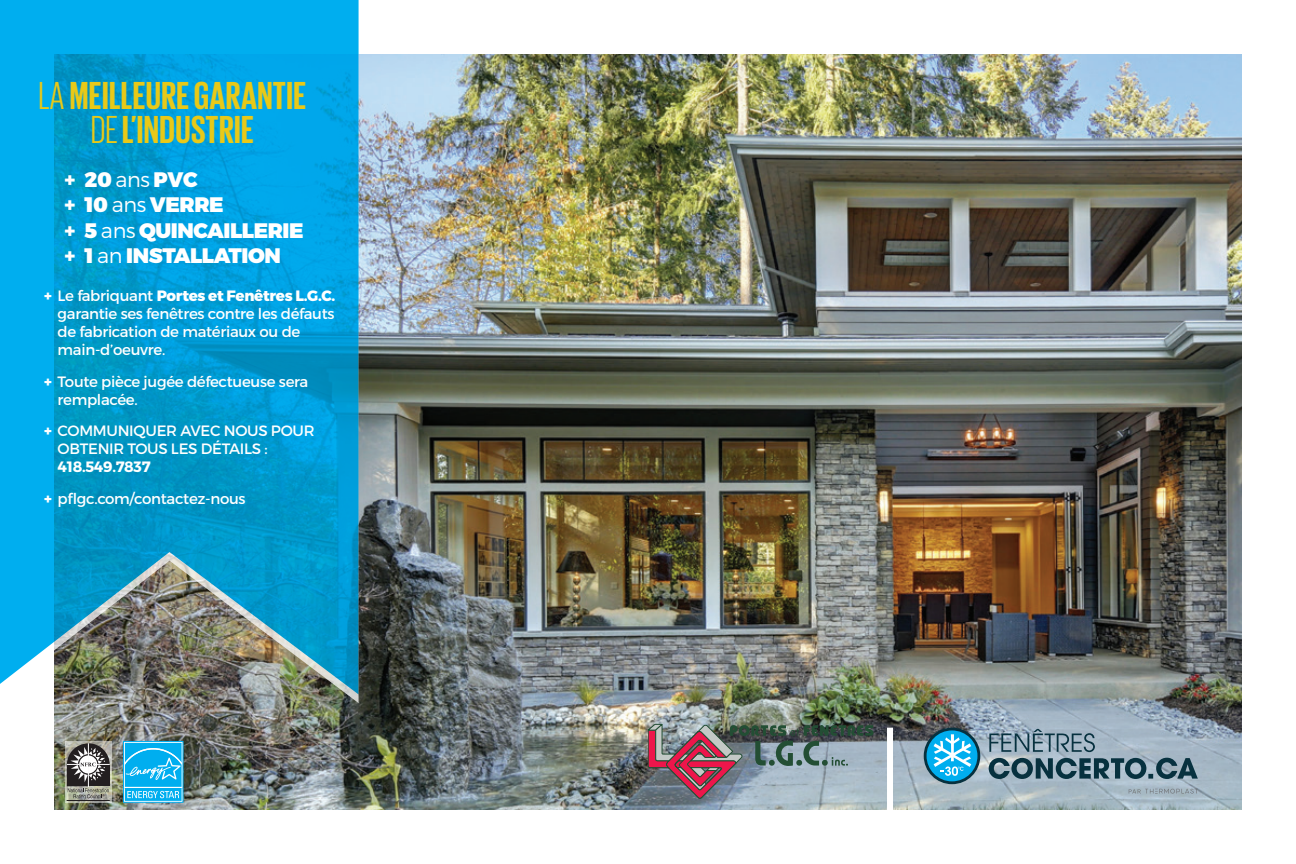
<style>
.page{position:relative;width:1296px;height:864px;background:#fff}
.page>*{position:absolute;margin:0;border:0;box-sizing:border-box;transform-origin:0 0}
.t1{font:700 39.9px/34.2px "Giorgio Sans";letter-spacing:.01em;color:#e8c918;text-align:center}
.t2{font:900 21px/25.5px "Montserrat";letter-spacing:-.02em;color:#fff}
.t3{font:15px/18px "Montserrat";letter-spacing:-.02em;color:#fff}
.s1{font-weight:400}
.s2{font-weight:300}
.s3{font-weight:900}
.s4{font-weight:800}
.s5{font-weight:700}
</style>
<div class="page">
<img style="left:54px;top:54px;width:1188px;height:756px">
<svg style="left:65px;top:741px;width:47px;height:62px"></svg>
<hr style="left:67px;top:800px;width:43px;height:1px;background:#231f20">
<svg style="left:67px;top:743px;width:43px;height:56px;background:#7a7975"></svg>
<svg style="left:924px;top:728px;width:56px;height:56px"></svg>
<div style="left:927px;top:730px;width:50px;height:51px;background:#00aeef;border-radius:50%"></div>
<svg style="left:934px;top:734px;width:37px;height:42px"></svg>
<svg style="left:989px;top:729px;width:106px;height:23px;background:#7e96a5"></svg>
<svg style="left:989px;top:758px;width:209px;height:21px;background:#577583"></svg>
<svg style="left:1129px;top:789px;width:69px;height:5px"></svg>
<svg style="left:0;top:0;width:359px;height:694px;background:#0e9dcf"></svg>
<div style="left:887px;top:728px;width:6px;height:90px;background:#fff"></div>
<svg style="left:125px;top:743px;width:56px;height:58px;background:#2abbf1"></svg>
<div style="left:123px;top:741px;width:60px;height:62px;border:1px solid #00aeef"></div>
<svg style="left:648px;top:723px;width:225px;height:75px;background:#87818a"></svg>
<h1 class="t1" style="left:39px;top:77px;width:269px"><span class="s1">LA</span> MEILLEURE GARANTIE<br><span class="s1">DE</span> L’INDUSTRIE</h1>
<h2 class="t2" style="left:64px;top:167px;width:241px">+ 20 <span class="s2">ans</span> PVC<br>+ 10 <span class="s2">ans</span> VERRE<br>+ 5 <span class="s2">ans</span> QUINCAILLERIE + 1 <span class="s2">an</span> INSTALLATION</h2>
<p class="t3" style="left:58px;top:287px;width:279px;text-indent:-13px"><span class="s3">+</span> Le fabriquant <span class="s4">Portes et Fenêtres L.G.C. </span>garantie ses fenêtres contre les défauts de fabrication de matériaux ou de main-d’oeuvre.</p>
<p class="t3" style="left:58px;top:373px;width:252px;text-indent:-13px"><span class="s3">+</span> Toute pièce jugée défectueuse sera remplacée.</p>
<p class="t3" style="left:58px;top:422px;width:258px;text-indent:-13px"><span class="s3">+</span> COMMUNIQUER AVEC NOUS POUR<br>OBTENIR TOUS LES DÉTAILS :</p>
<p class="t3" style="left:44px;top:451px;width:203px;line-height:31.5px;text-indent:13px"><span class="s5">418.549.7837<br></span><span class="s3">+</span> pflgc.com/contactez-nous</p>
</div>
